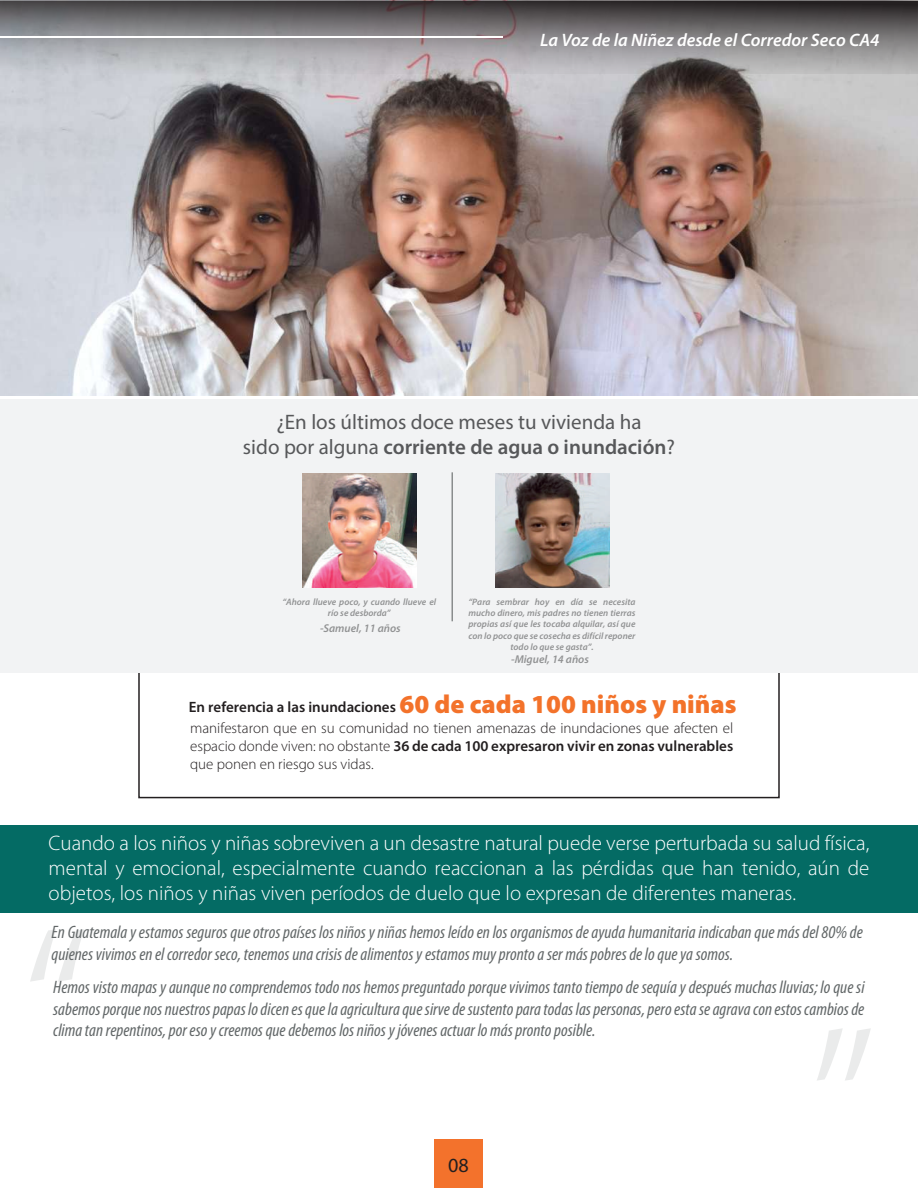
<style>
.page{position:relative;width:918px;height:1188px;background:#fff}
.page>*{position:absolute;margin:0;border:0;box-sizing:border-box;transform-origin:0 0}
.t1{font:300 235.95px "Myriad Pro";color:#b9bcbc}
.t2{font:300 21px/25.2px "Myriad Pro";color:#fff;text-align:justify}
.t3{font:21px/25.2px "Myriad Pro";color:#57585a;text-align:center}
.t4{font:italic condensed 18px/21.6px "Myriad Pro";color:#626768}
.t5{font:italic 600 18px "Myriad Pro";color:#fff}
.t6{font:18px "Myriad Pro";color:#231f20}
.t7{font:300 15px/18px "Myriad Pro";color:#231f20;text-align:justify}
.t8{font:600 15px "Myriad Pro";color:#231f20}
.t9{font:italic 600 11.4px "Myriad Pro";color:#919293}
.t10{font:italic 600 9.3px/11.2px "Myriad Pro";color:#919293;text-align:center}
.s1{font-weight:600}
.s2{font-weight:900;font-size:26.1px;color:#f3722a}
.s3{font-size:20.1px}
</style>
<div class="page">
<div style="left:0;top:825px;width:918px;height:87px;background:#046b64"></div>
<div style="left:138px;top:663px;width:642px;height:135px;border:2px solid #231f20"></div>
<img style="left:0;top:74px;width:918px;height:321px">
<svg style="left:0;top:1px;width:918px;height:73px;background:#858386"></svg>
<hr style="left:0;top:37px;width:503px;height:1px;background:#fff">
<div style="left:0;top:400px;width:918px;height:273px;background:#f2f3f4"></div>
<img style="left:302px;top:473px;width:114px;height:114px">
<img style="left:495px;top:473px;width:114px;height:114px">
<hr style="left:452px;top:472px;width:1px;height:149px;background:#575a5a">
<div style="left:435px;top:1140px;width:48px;height:48px;background:#f3722c"></div>
<p class="t5" style="left:540px;top:29px;width:341px">La Voz de la Niñez desde el Corredor Seco CA4</p>
<p class="t3" style="left:243px;top:409px;width:434px">¿En los últimos doce meses tu vivienda ha<br>sido por alguna <span class="s1">corriente de agua o inundación</span>?</p>
<p class="t10" style="left:282px;top:596px;width:155px">“Ahora llueve poco, y cuando llueve el río se desborda”</p>
<p class="t10" style="left:469px;top:596px;width:168px">“Para sembrar hoy en día se necesita mucho dinero, mis padres no tienen tierras propias así que les tocaba alquilar, así que con lo poco que se cosecha es difícil reponer todo lo que se gasta”.</p>
<p class="t9" style="left:320px;top:621px;width:82px">-Samuel, 11 años</p>
<p class="t9" style="left:511px;top:652px;width:79px">-Miguel, 14 años</p>
<p class="t8" style="left:189px;top:697px;width:549px">En referencia a las inundaciones <span class="s2">60 de cada 100 niños y niñas</span></p>
<p class="t7" style="left:190px;top:718px;width:545px">manifestaron que en su comunidad no tienen amenazas de inundaciones que afecten el espacio donde viven: no obstante <span class="s1">36 de cada 100 expresaron vivir en zonas vulnerables </span>que ponen en riesgo sus vidas.</p>
<p class="t2" style="left:49px;top:830px;width:822px">Cuando a los niños y niñas sobreviven a un desastre natural puede verse perturbada su salud física, mental y emocional, especialmente cuando reaccionan a las pérdidas que han tenido, aún de objetos, los niños y niñas viven períodos de duelo que lo expresan de diferentes maneras.</p>
<p class="t4" style="left:52px;top:921px;width:813px">En Guatemala y estamos seguros que otros países los niños y niñas hemos leído en los organismos de ayuda humanitaria indicaban que más del 80% de quienes vivimos en el corredor seco, tenemos una crisis de alimentos y estamos muy pronto a ser más pobres de lo que ya somos.</p>
<h1 class="t1" style="left:21px;top:872px;width:71px">“</h1>
<p class="t4" style="left:53px;top:976px;width:813px;text-align:justify">Hemos visto mapas y aunque no comprendemos todo nos hemos preguntado porque vivimos tanto tiempo de sequía y después muchas lluvias; lo que si sabemos porque nos nuestros papas lo dicen es que la agricultura que sirve de sustento para todas las personas, pero esta se agrava con estos cambios de clima tan repentinos, por eso y creemos que debemos los niños y jóvenes actuar lo más pronto posible.</p>
<h1 class="t1" style="left:807px;top:971px;width:71px">”</h1>
<p class="t6" style="left:448px;top:1155px;width:22px"><span class="s3">0 8</span>11 0</p>
</div>
